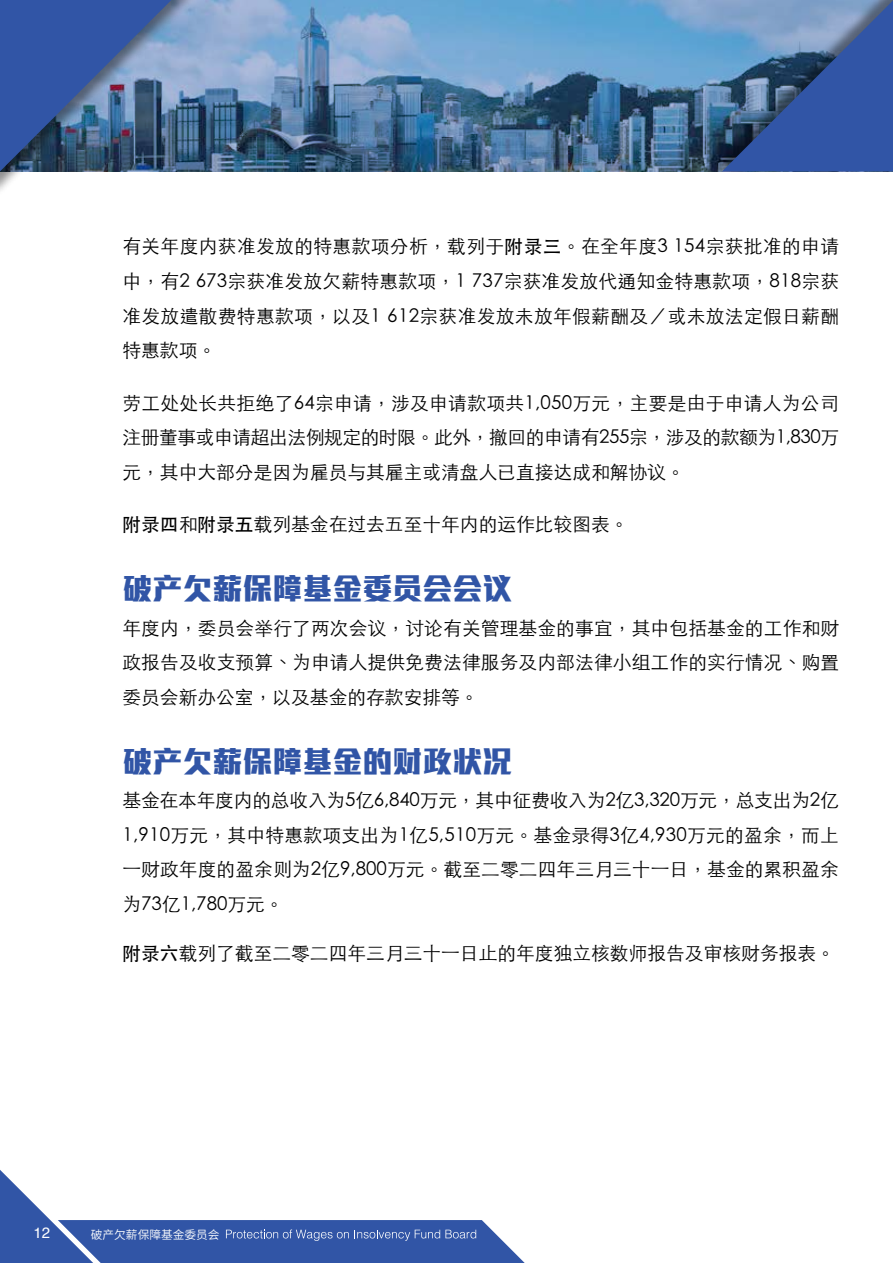
<style>
.page{position:relative;width:893px;height:1263px;background:#fff}
.page>*{position:absolute;margin:0;border:0;box-sizing:border-box;transform-origin:0 0}
.t1{font:800 30px "M Stiff Hei PRC";color:#3155a6}
.t2{font:300 18.75px/34.5px "ST Heiti TC";color:#000;text-align:justify}
.t3{font:15px "Helvetica";color:#fff}
.t4{font:600 11.7px "Noto Sans CJ Ktc";color:#fff}
.s1{font-weight:500}
</style>
<div class="page">
<svg style="left:198px;top:0;width:513px;height:171px;background:#5c87ad"></svg>
<div style="left:0;top:0;width:198px;height:198px;background:#000;opacity:.45"></div>
<svg style="left:0;top:0;width:171px;height:171px;background:#405f97"></svg>
<div style="left:711px;top:0;width:182px;height:173px;background:#000;opacity:.45"></div>
<svg style="left:722px;top:0;width:171px;height:171px;background:#4769a3"></svg>
<svg style="left:0;top:1170px;width:525px;height:93px"></svg>
<p class="t2" style="left:122px;top:227px;width:718px">有关年度内获准发放的特惠款项分析，载列于<span class="s1">附录三</span>。在全年度3 154宗获批准的申请中，有2 673宗获准发放欠薪特惠款项，1 737宗获准发放代通知金特惠款项，818宗获准发放遣散费特惠款项，以及1 612宗获准发放未放年假薪酬及／或未放法定假日薪酬特惠款项。</p>
<p class="t2" style="left:122px;top:383px;width:718px">劳工处处长共拒绝了64宗申请，涉及申请款项共1,050万元，主要是由于申请人为公司注册董事或申请超出法例规定的时限。此外，撤回的申请有255宗，涉及的款额为1,830万元，其中大部分是因为雇员与其雇主或清盘人已直接达成和解协议。</p>
<p class="t2" style="left:122px;top:505px;width:508px"><span class="s1">附录四</span>和<span class="s1">附录五</span>载列基金在过去五至十年内的运作比较图表。</p>
<p class="t1" style="left:122px;top:571px;width:392px">破产欠薪保障基金委员会会议</p>
<p class="t2" style="left:122px;top:608px;width:718px">年度内，委员会举行了两次会议，讨论有关管理基金的事宜，其中包括基金的工作和财政报告及收支预算、为申请人提供免费法律服务及内部法律小组工作的实行情况、购置委员会新办公室，以及基金的存款安排等。</p>
<p class="t1" style="left:122px;top:743px;width:392px">破产欠薪保障基金的财政状况</p>
<p class="t2" style="left:122px;top:781px;width:718px">基金在本年度内的总收入为5亿6,840万元，其中征费收入为2亿3,320万元，总支出为2亿1,910万元，其中特惠款项支出为1亿5,510万元。基金录得3亿4,930万元的盈余，而上一财政年度的盈余则为2亿9,800万元。截至二零二四年三月三十一日，基金的累积盈余为73亿1,780万元。</p>
<p class="t2" style="left:122px;top:934px;width:714px"><span class="s1">附录六</span>载列了截至二零二四年三月三十一日止的年度独立核数师报告及审核财务报表。</p>
<p class="t3" style="left:33px;top:1221px;width:18px">12</p>
<p class="t4" style="left:91px;top:1228px;width:130px">破产欠薪保障基金委员会</p>
</div>
